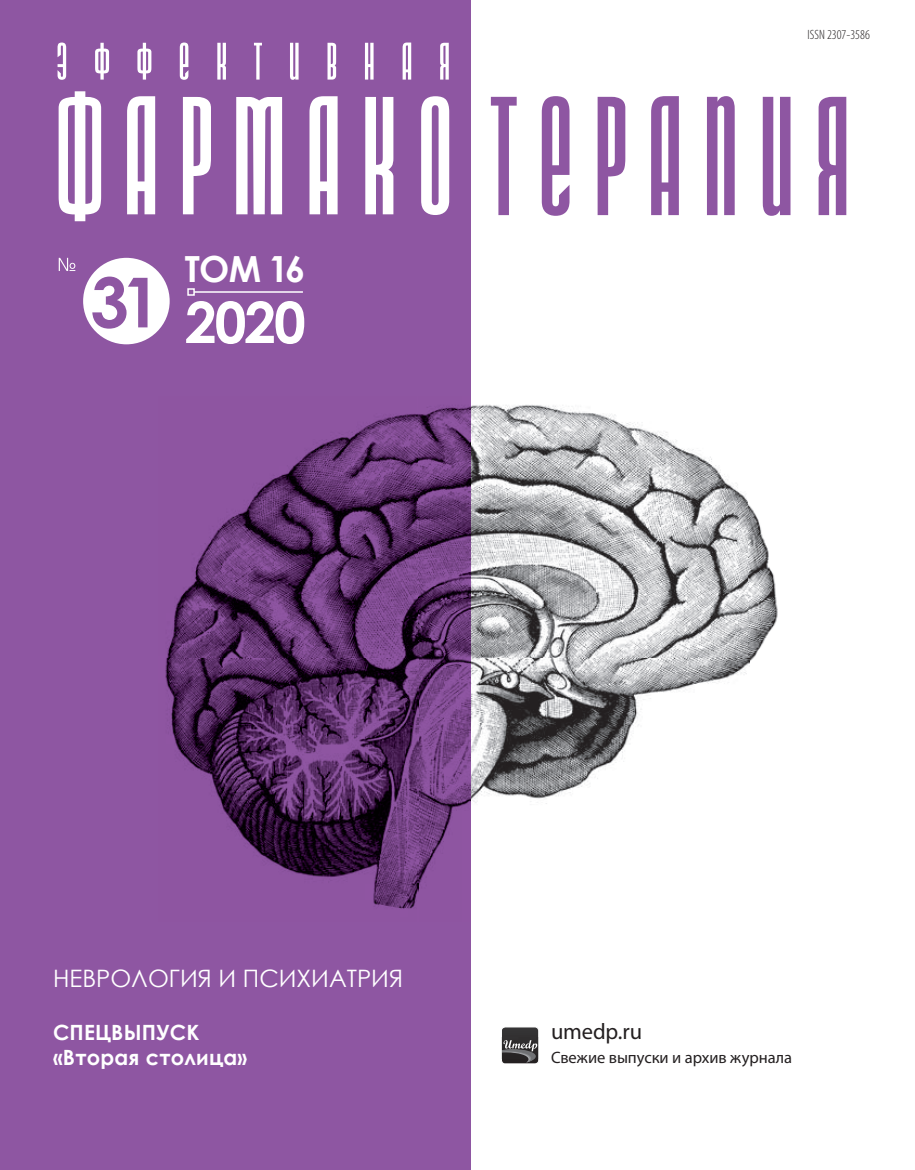
<style>
.page{position:relative;width:915px;height:1170px;background:#fff}
.page>*{position:absolute;margin:0;border:0;box-sizing:border-box;transform-origin:0 0}
.t1{font:700 69px "Century Gothic";color:#8e56a2}
.t2{font:700 57px "Century Gothic";color:#fff}
.t3{font:700 36px "Century Gothic";color:#fff}
.t4{font:24px "Century Gothic";color:#fff}
.t5{font:22.5px "Myriad Pro";letter-spacing:-.005em;color:#231f20}
.t6{font:700 21px/25.5px "Century Gothic";letter-spacing:.01em;color:#fff}
.t7{font:16.5px "Myriad Pro";letter-spacing:-.005em;color:#231f20}
.t8{font:300 condensed 13.5px "Myriad Pro";color:#231f20}
</style>
<div class="page">
<div style="left:0;top:0;width:470px;height:1169px;background:#8e56a2"></div>
<svg style="left:490px;top:96px;width:356px;height:120px"></svg>
<svg style="left:58px;top:43px;width:390px;height:37px"></svg>
<svg style="left:421px;top:96px;width:28px;height:119px"></svg>
<svg style="left:365px;top:97px;width:28px;height:117px"></svg>
<svg style="left:236px;top:97px;width:46px;height:117px"></svg>
<svg style="left:59px;top:91px;width:42px;height:130px"></svg>
<svg style="left:183px;top:97px;width:28px;height:117px"></svg>
<svg style="left:127px;top:96px;width:28px;height:118px"></svg>
<svg style="left:309px;top:96px;width:28px;height:118px"></svg>
<svg style="left:503px;top:1028px;width:34px;height:34px"></svg>
<div style="left:501px;top:1026px;width:38px;height:38px;border:1px solid #fff;border-radius:4px"></div>
<img style="left:165px;top:396px;width:613px;height:525px">
<svg style="left:59px;top:258px;width:16px;height:13px"></svg>
<div style="left:83px;top:258px;width:87px;height:86px;background:#fff;border-radius:50%"></div>
<hr style="left:194px;top:291px;width:109px;height:2px;background:#fff">
<div style="left:187px;top:288px;width:8px;height:8px;border:2px solid #fff"></div>
<h1 class="t1" style="left:90px;top:250px;width:72px">31</h1>
<h3 class="t3" style="left:185px;top:242px;width:122px">ТОМ 16</h3>
<h2 class="t2" style="left:185px;top:279px;width:122px">2020</h2>
<p class="t8" style="left:807px;top:27px;width:64px">ISSN 2307-3586</p>
<h3 class="t4" style="left:53px;top:961px;width:351px">НЕВРОЛОГИЯ И ПСИХИАТРИЯ</h3>
<p class="t6" style="left:53px;top:1018px;width:196px">СПЕЦВЫПУСК «Вторая столица»</p>
<h3 class="t5" style="left:551px;top:1017px;width:93px">umedp.ru</h3>
<p class="t7" style="left:551px;top:1047px;width:242px">Свежие выпуски и архив журнала</p>
</div>
